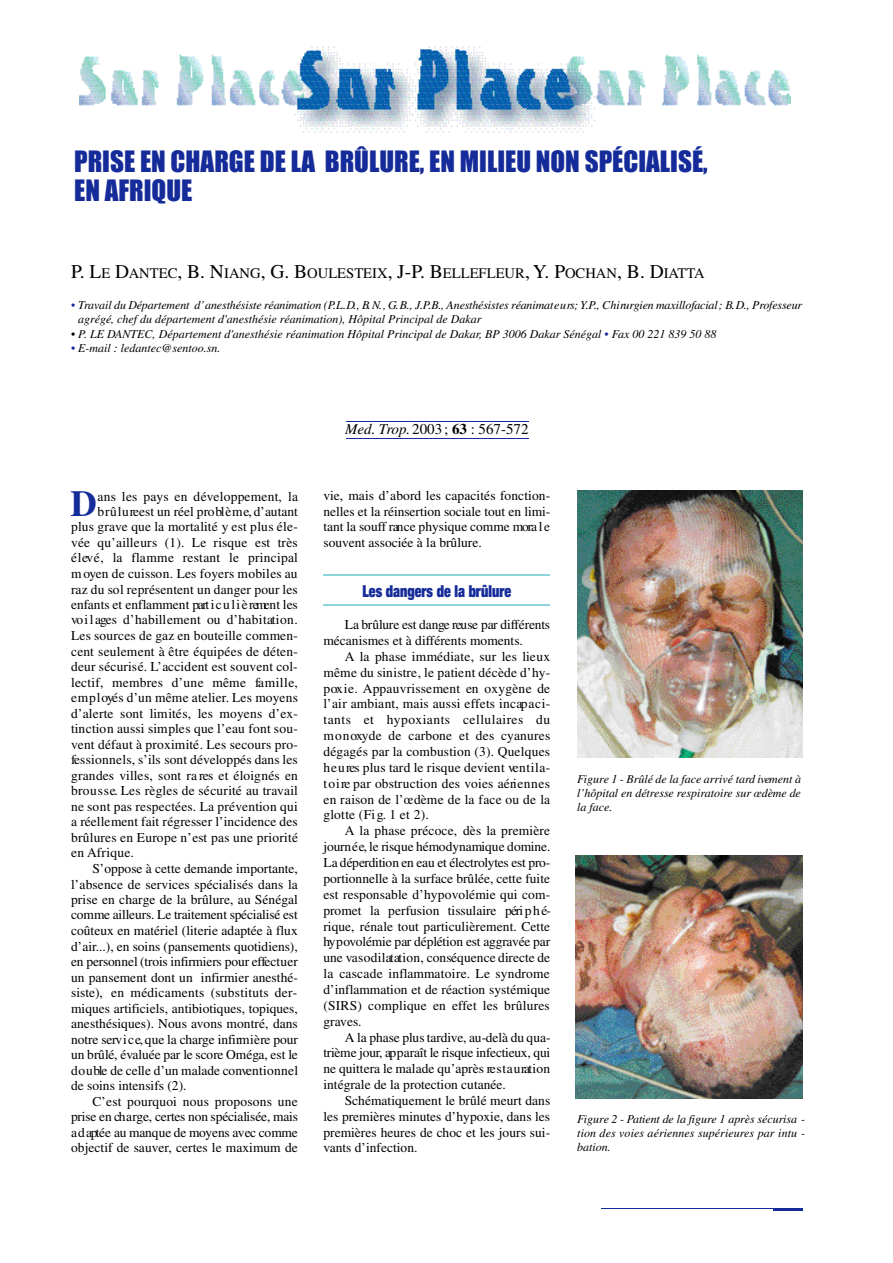
<style>
.page{position:relative;width:893px;height:1263px;background:#fff}
.page>*{position:absolute;margin:0;border:0;box-sizing:border-box;transform-origin:0 0}
.t1{font:700 36.6px "Times";color:#152b99}
.t2{font:27px/29.4px "Impact";color:#152b99}
.t3{font:900 expanded 16.5px "Helvetica Neue";color:#152b99;scale:.85 1}
.t4{font:15px "Times";color:#000}
.t5{font:14.55px "Times";color:#000}
.t6{font:13.5px/15.9px "Times";color:#000;text-align:justify}
.t7{font:13.5px "Times";letter-spacing:.02em;color:#000}
.t8{font:italic 12px/14.2px "Times";color:#000;text-align:justify}
.s1{font-size:19.5px}
.s2{color:#152b99}
.s3{font-style:italic}
.s4{font-weight:700}
</style>
<div class="page">
<img style="left:80px;top:46px;width:706px;height:30px">
<img style="left:80px;top:76px;width:710px;height:57px">
<hr style="left:346px;top:421px;width:183px;height:1px;background:#152b99">
<hr style="left:346px;top:438px;width:183px;height:1px;background:#152b99">
<hr style="left:602px;top:1207px;width:200px;height:1px;background:#152b99">
<hr style="left:773px;top:1208px;width:30px;height:2px;background:#152b99">
<hr style="left:323px;top:574px;width:227px;height:2px;background:#8ad4da">
<hr style="left:323px;top:604px;width:227px;height:2px;background:#8ad4da">
<img style="left:577px;top:490px;width:225px;height:268px">
<img style="left:576px;top:856px;width:226px;height:242px">
<h2 class="t2" style="left:74px;top:146px;width:635px">PRISE EN CHARGE DE LA BRÛLURE, EN MILIEU NON SPÉCIALISÉ,<br>EN AFRIQUE</h2>
<p class="t5" style="left:71px;top:268px;width:635px"><span class="s1">P. L</span>E <span class="s1">D</span>ANTEC<span class="s1">, B. N</span>IANG<span class="s1">, G. B</span>OULESTEIX<span class="s1">, J-P. B</span>ELLEFLEUR<span class="s1">, Y. P</span>OCHAN<span class="s1">, B. D</span>IATTA</p>
<p class="t8" style="left:78px;top:299px;width:725px;text-indent:-7px"><span class="s2">•</span> Travail du Département d’anesthésiste réanimation (P.L .D., B. N. , G. B., J.P.B., Anesthésistes réanimat e u rs; Y.P., C h iru rgien maxillofa c ia l; B. D., P ro fe s s e u r agrégé, chef du département d'anesthésie réanimation), Hôpital Principal de Dakar</p>
<p class="t8" style="left:71px;top:327px;width:647px">• P. LE DANTEC, Département d'anesthésie réanimation Hôpital Principal de Dakar, BP 3006 Dakar Sénégal <span class="s2">•</span> Fax 00 221 839 50 88</p>
<p class="t8" style="left:71px;top:342px;width:151px"><span class="s2">•</span> E-mail : ledantec@sentoo.sn.</p>
<h1 class="t1" style="left:71px;top:490px;width:28px">D</h1>
<p class="t6" style="left:97px;top:489px;width:202px">ans les pays en déve lo p p e m e n t, la</p>
<p class="t6" style="left:97px;top:504px;width:202px">b r û l u reest un réel pro bl è m e, d ’a u ta n t</p>
<p class="t6" style="left:71px;top:520px;width:228px">plus grave que la mortalité y est plus éle-</p>
<p class="t6" style="left:71px;top:536px;width:228px">vée qu’ailleurs (1). Le risque est très</p>
<p class="t7" style="left:71px;top:553px;width:228px">é lev é , la flamme restant le prin c ip a l</p>
<p class="t6" style="left:71px;top:567px;width:228px">m oyen de cuisson. Les foye rs mobiles au</p>
<p class="t6" style="left:71px;top:582px;width:228px">raz du sol représentent un danger pour les</p>
<p class="t6" style="left:71px;top:598px;width:228px">e n fants et enflamment part i c u l i è rement les</p>
<p class="t6" style="left:71px;top:613px;width:228px">vo i l ages d’habillement ou d’hab itatio n .</p>
<p class="t6" style="left:71px;top:629px;width:228px">Les sources de gaz en bouteille commen-</p>
<p class="t6" style="left:71px;top:644px;width:228px">cent seulement à être équipées de déten-</p>
<p class="t6" style="left:71px;top:660px;width:228px">deur sécurisé. L’accident est souvent col-</p>
<p class="t7" style="left:71px;top:677px;width:228px">le c tif, m e m b res d’une même fa m ille,</p>
<p class="t6" style="left:71px;top:691px;width:228px">e m p l oyés d’un même ate lie r. Les moye n s</p>
<p class="t6" style="left:71px;top:706px;width:228px">d ’a le rte sont limités, les moyens d’ex-</p>
<p class="t6" style="left:71px;top:722px;width:228px">tinction aussi simples que l’eau font sou-</p>
<p class="t6" style="left:71px;top:737px;width:228px">vent défaut à proximité. Les secours pro-</p>
<p class="t6" style="left:71px;top:753px;width:228px">fe s s io n n e ls , s’ils sont développés dans les</p>
<p class="t6" style="left:71px;top:768px;width:228px">grandes villes, sont ra res et éloignés en</p>
<p class="t6" style="left:71px;top:784px;width:228px">b ro u s s e. Les règles de sécurité au trava il</p>
<p class="t6" style="left:71px;top:799px;width:228px">ne sont pas respectées. La prévention qui</p>
<p class="t6" style="left:71px;top:815px;width:228px">a réellement fait régresser l’incidence des</p>
<p class="t6" style="left:71px;top:831px;width:228px">b rû lu res en Europe n’est pas une prio rité</p>
<p class="t6" style="left:71px;top:846px;width:64px">en A friq u e.</p>
<p class="t6" style="left:92px;top:861px;width:207px">S’oppose à cette demande importante,</p>
<p class="t6" style="left:71px;top:877px;width:228px">l’absence de services spécialisés dans la</p>
<p class="t6" style="left:71px;top:893px;width:228px">prise en charge de la brûlure, au Sénégal</p>
<p class="t6" style="left:71px;top:908px;width:228px">comme ailleurs. Le traitement spécialisé est</p>
<p class="t6" style="left:71px;top:924px;width:228px">coûteux en matériel (literie adaptée à flux</p>
<p class="t6" style="left:71px;top:939px;width:228px">d’air...), en soins (pansements quotidiens),</p>
<p class="t6" style="left:71px;top:955px;width:228px">en personnel (trois infirm ie rs pour effe c tu e r</p>
<p class="t6" style="left:71px;top:970px;width:228px">un pansement dont un infirmier anesthé-</p>
<p class="t7" style="left:71px;top:987px;width:228px">siste), en médicaments (substituts der-</p>
<p class="t6" style="left:71px;top:1001px;width:228px">miques artificiels, antibiotiques, topiques,</p>
<p class="t6" style="left:71px;top:1017px;width:228px">anesthésiques). Nous avons montré, dans</p>
<p class="t6" style="left:71px;top:1032px;width:228px">n o tre serv i c e, que la ch a rge infirm iè re pour</p>
<p class="t6" style="left:71px;top:1048px;width:228px">un brûlé, é valuée par le score Oméga , est le</p>
<p class="t6" style="left:71px;top:1063px;width:228px">d o u ble de celle d’un malade conve n tio n n e l</p>
<p class="t6" style="left:71px;top:1079px;width:117px">de soins intensifs (2).</p>
<p class="t6" style="left:92px;top:1094px;width:207px">C’est pourquoi nous proposons une</p>
<p class="t6" style="left:71px;top:1110px;width:228px">p rise en ch a rge, c e rtes non spécialisée, m a is</p>
<p class="t6" style="left:71px;top:1125px;width:228px">a d aptée au manque de moyens avec comme</p>
<p class="t6" style="left:71px;top:1141px;width:228px">objectif de sauver, certes le maximum de</p>
<p class="t4" style="left:345px;top:424px;width:185px"><span class="s3">Med. Trop.</span> 2003; <span class="s4">63</span> : 567-572</p>
<p class="t6" style="left:323px;top:488px;width:228px">vie, mais d’abord les capacités fonction&shy;nelles et la réinsertion sociale tout en limi&shy;tant la souff rance physique comme mora l e souvent associée à la brûlure.</p>
<p class="t3" style="left:362px;top:585px;width:177px">Les dangers de la brûlure</p>
<p class="t6" style="left:323px;top:618px;width:228px;text-indent:21px">La brûlure est dange reuse par diffé re n ts mécanismes et à différents moments.</p>
<p class="t6" style="left:323px;top:650px;width:228px;text-indent:21px">A la phase immédiate, sur les lieux même du sinistre, le patient décède d’hy&shy;p ox ie. Ap p a u v rissement en oxygène de l’air ambiant, mais aussi effets incap a c i&shy;tants et hy p oxiants cellulaires du m o n oxyde de carbone et des cya nu re s d é gagés par la combustion (3). Quelques h e u res plus tard le risque devient ve n tila&shy;t o i re par obstruction des voies aérie n n e s en raison de l’œdème de la face ou de la glotte (Fi g. 1 et 2).</p>
<p class="t6" style="left:323px;top:824px;width:229px;text-indent:21px">A la phase précoce, dès la première jo u rn é e, le risque hémodynamique domine.<br>La déperdition en eau et électro lytes est pro&shy;portionnelle à la surface brûlée, cette fuite est responsable d’hypovolémie qui com&shy;p romet la perfusion tissulaire péri p h é&shy;rique, rénale tout particulièrement. Cette hy p ovolémie par déplétion est aggravée par une va s o d ilatatio n , conséquence directe de la cascade inflammatoire. Le syndrome d’inflammation et de réaction systémique (SIRS) complique en effet les brûlures graves.</p>
<p class="t6" style="left:323px;top:1030px;width:229px;text-indent:21px">A la phase plus tard ive, au-delà du qua&shy;trième jour, ap p a raît le risque infe c tie u x , q u i ne quittera le malade qu’après re s ta u ratio n intégrale de la protection cutanée.</p>
<p class="t6" style="left:323px;top:1093px;width:228px;text-indent:21px">Schématiquement le brûlé meurt dans les premières minutes d’hypoxie, dans les premières heures de choc et les jours sui&shy;vants d’infection.</p>
<p class="t8" style="left:577px;top:773px;width:225px">Fig u re 1 - Brûlé de la face arrivé tard ivement à l’hôpital en détresse respiratoire sur œdème de la face.</p>
<p class="t8" style="left:577px;top:1113px;width:229px">Figure 2 - Patient de la figure 1 après sécurisa - tion des voies aériennes supérieures par intu - bation.</p>
</div>
